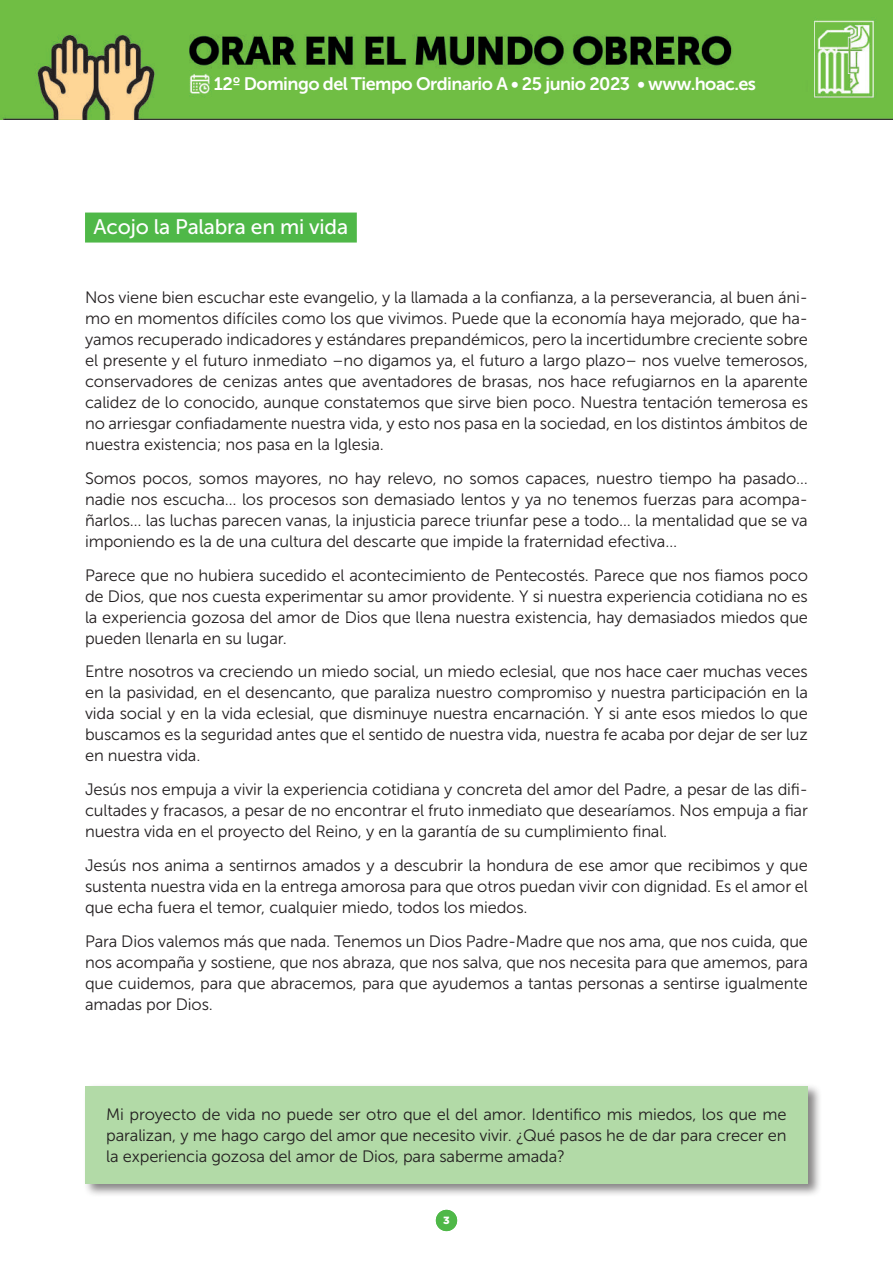
<style>
.page{position:relative;width:893px;height:1263px;background:#fff}
.page>*{position:absolute;margin:0;border:0;box-sizing:border-box;transform-origin:0 0}
.t1{font:21px "Museo Sans 500";letter-spacing:-.01em;color:#fff}
.t2{font:18px "Museo Sans 700";letter-spacing:-.03em;color:#fff}
.t3{font:16.5px/21px "Museo Sans 300";letter-spacing:-.01em;color:#231f20;text-align:justify}
.t4{font:900 10.5px "Gotham HTF";color:#fff}
</style>
<div class="page">
<img style="left:0;top:0;width:893px;height:119px">
<div style="left:83px;top:1083px;width:739px;height:115px;background:#231f20;opacity:.55"></div>
<div style="left:85px;top:1086px;width:723px;height:97px;background:#b2daa7"></div>
<div style="left:85px;top:213px;width:272px;height:30px;background:#4fb848"></div>
<div style="left:436px;top:1210px;width:21px;height:21px;background:#4fb848;border-radius:50%"></div>
<p class="t2" style="left:214px;top:74px;width:544px">12º Domingo del Tiempo Ordinario A • 25 junio 2023 • www.hoac.es</p>
<p class="t1" style="left:94px;top:215px;width:256px">Acojo la Palabra en mi vida</p>
<p class="t3" style="left:85px;top:287px;width:724px">Nos viene bien escuchar este evangelio, y la llamada a la confianza, a la perseverancia, al buen áni&shy;mo en momentos difíciles como los que vivimos. Puede que la economía haya mejorado, que ha&shy;yamos recuperado indicadores y estándares prepandémicos, pero la incertidumbre creciente sobre el presente y el futuro inmediato –no digamos ya, el futuro a largo plazo– nos vuelve temerosos, conservadores de cenizas antes que aventadores de brasas, nos hace refugiarnos en la aparente calidez de lo conocido, aunque constatemos que sirve bien poco. Nuestra tentación temerosa es no arriesgar confiadamente nuestra vida, y esto nos pasa en la sociedad, en los distintos ámbitos de nuestra existencia; nos pasa en la Iglesia.</p>
<p class="t3" style="left:85px;top:468px;width:724px">Somos pocos, somos mayores, no hay relevo, no somos capaces, nuestro tiempo ha pasado… nadie nos escucha… los procesos son demasiado lentos y ya no tenemos fuerzas para acompa&shy;ñarlos… las luchas parecen vanas, la injusticia parece triunfar pese a todo… la mentalidad que se va imponiendo es la de una cultura del descarte que impide la fraternidad efectiva…</p>
<p class="t3" style="left:85px;top:564px;width:724px">Parece que no hubiera sucedido el acontecimiento de Pentecostés. Parece que nos fiamos poco de Dios, que nos cuesta experimentar su amor providente. Y si nuestra experiencia cotidiana no es la experiencia gozosa del amor de Dios que llena nuestra existencia, hay demasiados miedos que pueden llenarla en su lugar.</p>
<p class="t3" style="left:85px;top:661px;width:724px">Entre nosotros va creciendo un miedo social, un miedo eclesial, que nos hace caer muchas veces en la pasividad, en el desencanto, que paraliza nuestro compromiso y nuestra participación en la vida social y en la vida eclesial, que disminuye nuestra encarnación. Y si ante esos miedos lo que buscamos es la seguridad antes que el sentido de nuestra vida, nuestra fe acaba por dejar de ser luz en nuestra vida.</p>
<p class="t3" style="left:85px;top:779px;width:724px">Jesús nos empuja a vivir la experiencia cotidiana y concreta del amor del Padre, a pesar de las difi&shy;cultades y fracasos, a pesar de no encontrar el fruto inmediato que desearíamos. Nos empuja a fiar nuestra vida en el proyecto del Reino, y en la garantía de su cumplimiento final.</p>
<p class="t3" style="left:85px;top:855px;width:724px">Jesús nos anima a sentirnos amados y a descubrir la hondura de ese amor que recibimos y que sustenta nuestra vida en la entrega amorosa para que otros puedan vivir con dignidad. Es el amor el que echa fuera el temor, cualquier miedo, todos los miedos.</p>
<p class="t3" style="left:85px;top:931px;width:724px">Para Dios valemos más que nada. Tenemos un Dios Padre-Madre que nos ama, que nos cuida, que nos acompaña y sostiene, que nos abraza, que nos salva, que nos necesita para que amemos, para que cuidemos, para que abracemos, para que ayudemos a tantas personas a sentirse igualmente amadas por Dios.</p>
<p class="t3" style="left:106px;top:1104px;width:682px">Mi proyecto de vida no puede ser otro que el del amor. Identifico mis miedos, los que me paralizan, y me hago cargo del amor que necesito vivir. ¿Qué pasos he de dar para crecer en la experiencia gozosa del amor de Dios, para saberme amada?</p>
<p class="t4" style="left:443px;top:1214px;width:8px">3</p>
</div>
